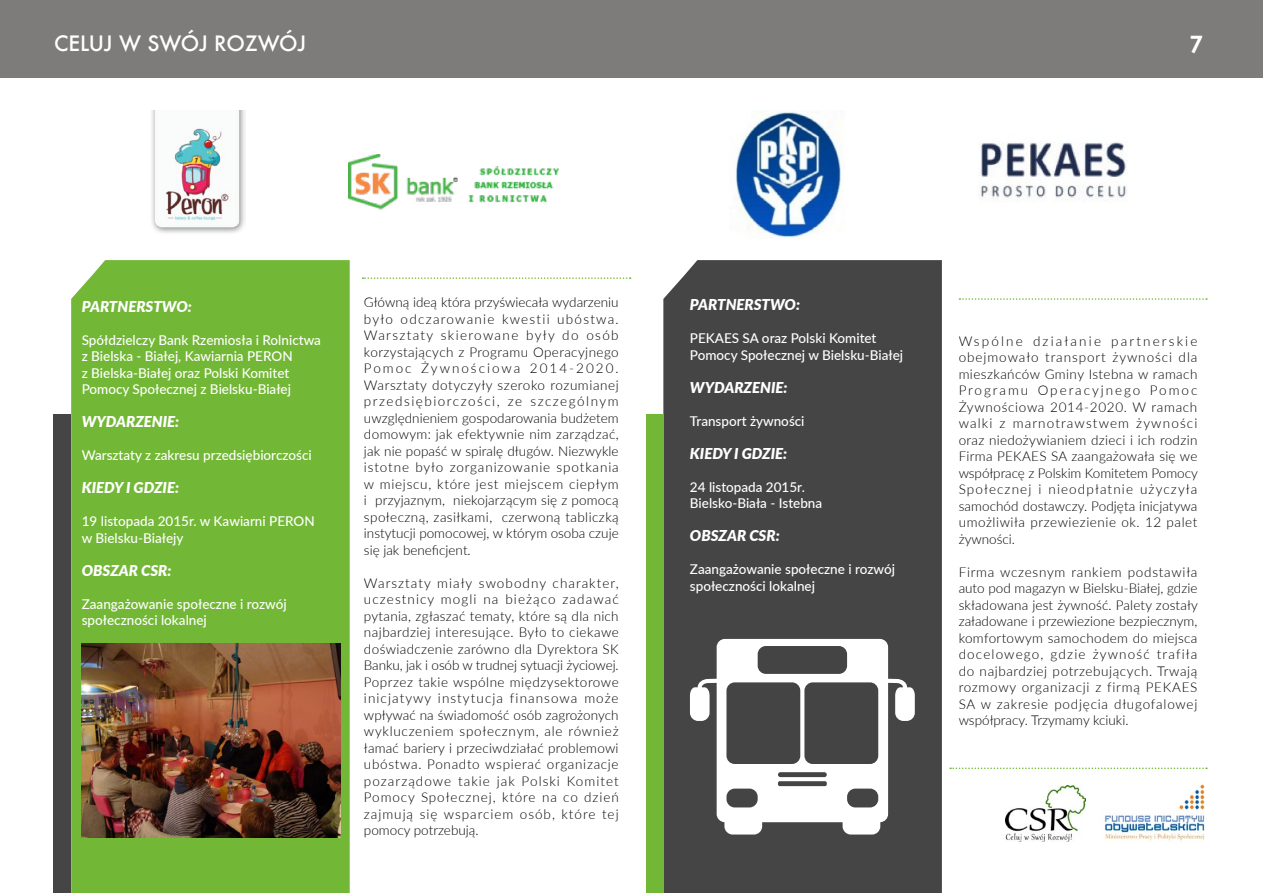
<style>
.page{position:relative;width:1263px;height:893px;background:#fff}
.page>*{position:absolute;margin:0;border:0;box-sizing:border-box;transform-origin:0 0}
.t1{font:700 24px "Century Gothic";color:#fff}
.t2{font:500 20.7px "Futura";color:#fff}
.t3{font:italic 900 15px "Lato";color:#fff}
.t4{font:300 13.5px/16.5px "Lato";color:#000;text-align:justify}
.t5{font:500 13.5px/16.5px "Lato";color:#fff}
</style>
<div class="page">
<div style="left:0;top:0;width:1263px;height:77px;background:#7d7c7b"></div>
<img style="left:1104px;top:784px;width:101px;height:57px">
<img style="left:1005px;top:786px;width:81px;height:56px">
<svg style="left:950px;top:767px;width:257px;height:2px"></svg>
<img style="left:151px;top:110px;width:94px;height:123px">
<img style="left:735px;top:110px;width:106px;height:128px">
<img style="left:348px;top:155px;width:210px;height:55px">
<img style="left:980px;top:142px;width:147px;height:57px">
<svg style="left:71px;top:260px;width:279px;height:633px;background:#75b83a"></svg>
<div style="left:54px;top:415px;width:17px;height:478px;background:#454545"></div>
<div style="left:663px;top:260px;width:279px;height:633px;background:#454545"></div>
<div style="left:646px;top:415px;width:17px;height:478px;background:#72b735"></div>
<img style="left:82px;top:643px;width:259px;height:195px">
<svg style="left:690px;top:639px;width:225px;height:195px"></svg>
<div style="left:778px;top:781px;width:49px;height:5px;background:#444;border-radius:2px"></div>
<svg style="left:363px;top:277px;width:268px;height:2px"></svg>
<svg style="left:959px;top:298px;width:248px;height:2px"></svg>
<h2 class="t2" style="left:54px;top:29px;width:254px">CELUJ W SWÓJ ROZWÓJ</h2>
<h1 class="t1" style="left:1189px;top:29px;width:15px">7</h1>
<p class="t3" style="left:82px;top:295px;width:112px">PARTNERSTWO:</p>
<p class="t5" style="left:82px;top:331px;width:241px">Spółdzielczy Bank Rzemiosła i Rolnictwa z Bielska - Białej, Kawiarnia PERON<br>z Bielska-Białej oraz Polski Komitet Pomocy Społecznej z Bielsku-Białej</p>
<p class="t3" style="left:82px;top:411px;width:99px">WYDARZENIE:</p>
<p class="t5" style="left:82px;top:447px;width:231px">Warsztaty z zakresu przedsiębiorczości</p>
<p class="t3" style="left:82px;top:477px;width:99px">KIEDY I GDZIE:</p>
<p class="t5" style="left:82px;top:513px;width:234px">19 listopada 2015r. w Kawiarni PERON w Bielsku-Białejy</p>
<p class="t3" style="left:82px;top:559px;width:91px">OBSZAR CSR:</p>
<p class="t5" style="left:82px;top:595px;width:207px">Zaangażowanie społeczne i rozwój społeczności lokalnej</p>
<p class="t4" style="left:364px;top:294px;width:256px">Główną ideą która przyświecała wydarzeniu było odczarowanie kwestii ubóstwa.<br>Warsztaty skierowane były do osób korzystających z Programu Operacyjnego Pomoc Żywnościowa 2014-2020.<br>Warsztaty dotyczyły szeroko rozumianej przedsiębiorczości, ze szczególnym uwzględnieniem gospodarowania budżetem domowym: jak efektywnie nim zarządzać, jak nie popaść w spiralę długów. Niezwykle istotne było zorganizowanie spotkania w miejscu, które jest miejscem ciepłym i przyjaznym, niekojarzącym się z pomocą społeczną, zasiłkami, czerwoną tabliczką instytucji pomocowej, w którym osoba czuje się jak beneficjent.</p>
<p class="t4" style="left:364px;top:574px;width:256px">Warsztaty miały swobodny charakter, uczestnicy mogli na bieżąco zadawać pytania, zgłaszać tematy, które są dla nich najbardziej interesujące. Było to ciekawe doświadczenie zarówno dla Dyrektora SK Banku, jak i osób w trudnej sytuacji życiowej.<br>Poprzez takie wspólne międzysektorowe inicjatywy instytucja finansowa może wpływać na świadomość osób zagrożonych wykluczeniem społecznym, ale również łamać bariery i przeciwdziałać problemowi ubóstwa. Ponadto wspierać organizacje pozarządowe takie jak Polski Komitet Pomocy Społecznej, które na co dzień zajmują się wsparciem osób, które tej pomocy potrzebują.</p>
<p class="t3" style="left:690px;top:294px;width:112px">PARTNERSTWO:</p>
<p class="t5" style="left:690px;top:330px;width:215px">PEKAES SA oraz Polski Komitet<br>Pomocy Społecznej w Bielsku-Białej</p>
<p class="t3" style="left:690px;top:376px;width:99px">WYDARZENIE:</p>
<p class="t5" style="left:690px;top:412px;width:116px">Transport żywności</p>
<p class="t3" style="left:690px;top:442px;width:99px">KIEDY I GDZIE:</p>
<p class="t5" style="left:690px;top:478px;width:134px">24 listopada 2015r.<br>Bielsko-Biała - Istebna</p>
<p class="t3" style="left:690px;top:525px;width:91px">OBSZAR CSR:</p>
<p class="t5" style="left:690px;top:561px;width:207px">Zaangażowanie społeczne i rozwój społeczności lokalnej</p>
<p class="t4" style="left:959px;top:332px;width:241px">Wspólne działanie partnerskie obejmowało transport żywności dla mieszkańców Gminy Istebna w ramach Programu Operacyjnego Pomoc Żywnościowa 2014-2020. W ramach walki z marnotrawstwem żywności oraz niedożywianiem dzieci i ich rodzin Firma PEKAES SA zaangażowała się we współpracę z Polskim Komitetem Pomocy Społecznej i nieodpłatnie użyczyła samochód dostawczy. Podjęta inicjatywa umożliwiła przewiezienie ok. 12 palet żywności.</p>
<p class="t4" style="left:959px;top:563px;width:241px">Firma wczesnym rankiem podstawiła auto pod magazyn w Bielsku-Białej, gdzie składowana jest żywność. Palety zostały załadowane i przewiezione bezpiecznym, komfortowym samochodem do miejsca docelowego, gdzie żywność trafiła do najbardziej potrzebujących. Trwają rozmowy organizacji z firmą PEKAES SA w zakresie podjęcia długofalowej współpracy. Trzymamy kciuki.</p>
</div>
